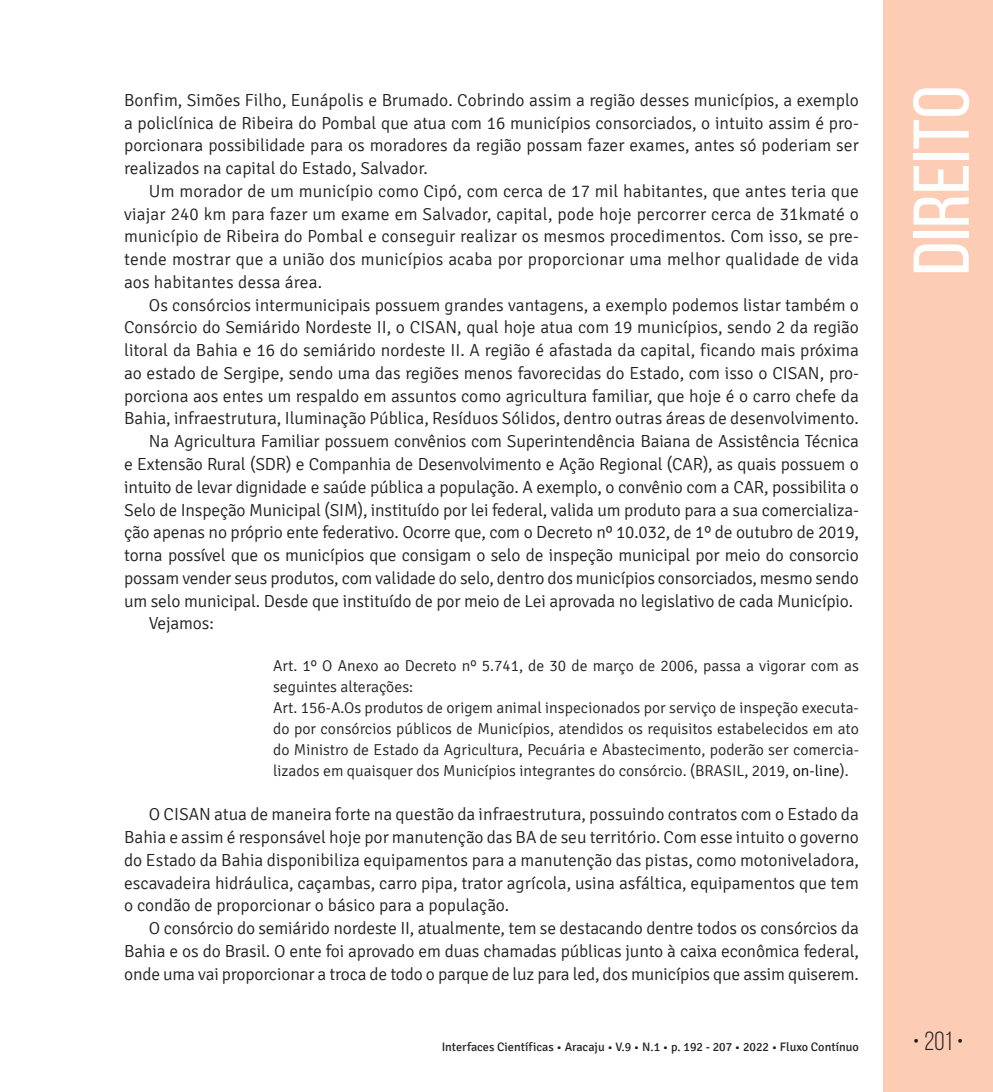
<style>
.page{position:relative;width:993px;height:1092px;background:#fff}
.page>*{position:absolute;margin:0;border:0;box-sizing:border-box;transform-origin:0 0}
.t1{font:78.75px "Bebas Neue";color:#fff;scale:1.09 1}
.t2{font:26.25px "Bebas Neue";color:#231f20}
.t3{font:300 17.5px/22.8px "Signika";letter-spacing:-.01em;color:#231f20;text-align:justify}
.t4{font:300 15.75px/21px "Signika";color:#231f20}
.t5{font:12.25px "Signika";color:#231f20}
.s1{color:#000001}
</style>
<div class="page">
<div style="left:883px;top:0;width:109px;height:1091px;background:#fcccb5"></div>
<p class="t3" style="left:124px;top:89px;width:736px">Bonfim, Simões Filho, Eunápolis e Brumado. Cobrindo assim a região desses municípios, a exemplo a policlínica de Ribeira do Pombal que atua com 16 municípios consorciados, o intuito assim é pro&shy;porcionara possibilidade para os moradores da região possam fazer exames, antes só poderiam ser realizados na capital do Estado, Salvador.</p>
<p class="t3" style="left:124px;top:180px;width:736px;text-indent:25px">Um morador de um município como Cipó, com cerca de 17 mil habitantes, que antes teria que viajar 240 km para fazer um exame em Salvador, capital, pode hoje percorrer cerca de 31kmaté o município de Ribeira do Pombal e conseguir realizar os mesmos procedimentos. Com isso, se pre&shy;tende mostrar que a união dos municípios acaba por proporcionar uma melhor qualidade de vida aos habitantes dessa área.</p>
<p class="t3" style="left:149px;top:294px;width:711px">Os consórcios intermunicipais possuem grandes vantagens, a exemplo podemos listar também o</p>
<p class="t3" style="left:124px;top:316px;width:736px">Consórcio do Semiárido Nordeste II, o CISAN, qual hoje atua com 19 municípios, sendo 2 da região</p>
<p class="t3" style="left:124px;top:339px;width:736px">litoral da Bahia e 16 do semiárido nordeste II. A região é afastada da capital, ficando mais próxima</p>
<p class="t3" style="left:124px;top:362px;width:736px">ao estado de Sergipe, sendo uma das regiões menos favorecidas do Estado, com isso o CISAN, pro-</p>
<p class="t3" style="left:124px;top:385px;width:736px">porciona aos entes um respaldo em assuntos como agricultura familiar, que hoje é o carro chefe da</p>
<p class="t3" style="left:124px;top:407px;width:736px">Bahia, infraestrutura, Iluminação Pública, Resíduos Sólidos, dentro outras áreas de desenvolvimento.</p>
<p class="t3" style="left:149px;top:430px;width:711px">Na Agricultura Familiar possuem convênios com Superintendência Baiana de Assistência Técnica</p>
<p class="t3" style="left:124px;top:453px;width:736px">e Extensão Rural (SDR) e Companhia de Desenvolvimento e Ação Regional (CAR), as quais possuem o</p>
<p class="t3" style="left:124px;top:476px;width:736px">intuito de levar dignidade e saúde pública a população. A exemplo, o convênio com a CAR, possibilita o</p>
<p class="t3" style="left:124px;top:498px;width:736px">Selo de Inspeção Municipal (SIM), instituído por lei federal, valida um produto para a sua comercializa-</p>
<p class="t3" style="left:124px;top:521px;width:736px">ção apenas no próprio ente federativo. Ocorre que, com o Decreto nº 10.032, de 1º de outubro de 2019,</p>
<p class="t3" style="left:124px;top:544px;width:736px">torna possível que os municípios que consigam o selo de inspeção municipal por meio do consorcio</p>
<p class="t3" style="left:124px;top:567px;width:736px">possam vender seus produtos, com validade do selo, dentro dos municípios consorciados, mesmo sendo</p>
<p class="t3" style="left:124px;top:589px;width:730px">um selo municipal. Desde que instituído de por meio de Lei aprovada no legislativo de cada Município.</p>
<p class="t3" style="left:149px;top:612px;width:66px">Vejamos:</p>
<p class="t4" style="left:273px;top:655px;width:587px">Art. 1º O Anexo ao Decreto nº 5.741, de 30 de março de 2006, passa a vigorar com as seguintes alterações:<br>Art. 156-A.Os produtos de origem animal inspecionados por serviço de inspeção executa&shy;do por consórcios públicos de Municípios, atendidos os requisitos estabelecidos em ato do Ministro de Estado da Agricultura, Pecuária e Abastecimento, poderão ser comercia&shy;lizados em quaisquer dos Municípios integrantes do consórcio. (BRASIL, 2019, <span class="s1">on-line</span>).</p>
<p class="t3" style="left:124px;top:803px;width:736px;text-indent:25px">O CISAN atua de maneira forte na questão da infraestrutura, possuindo contratos com o Estado da Bahia e assim é responsável hoje por manutenção das BA de seu território. Com esse intuito o governo do Estado da Bahia disponibiliza equipamentos para a manutenção das pistas, como motoniveladora, escavadeira hidráulica, caçambas, carro pipa, trator agrícola, usina asfáltica, equipamentos que tem o condão de proporcionar o básico para a população.</p>
<p class="t3" style="left:124px;top:917px;width:736px;text-indent:25px">O consórcio do semiárido nordeste II, atualmente, tem se destacando dentre todos os consórcios da Bahia e os do Brasil. O ente foi aprovado em duas chamadas públicas junto à caixa econômica federal, onde uma vai proporcionar a troca de todo o parque de luz para led, dos municípios que assim quiserem.</p>
<h1 class="t1" style="left:898px;top:275px;width:176px;rotate:-90deg">Direito</h1>
<p class="t5" style="left:441px;top:1040px;width:418px">Interfaces Científicas • Aracaju • V.9 • N.1 • p. 192 - 207 • 2022 • Fluxo Contínuo</p>
<h2 class="t2" style="left:912px;top:1026px;width:52px">• 201 •</h2>
</div>
